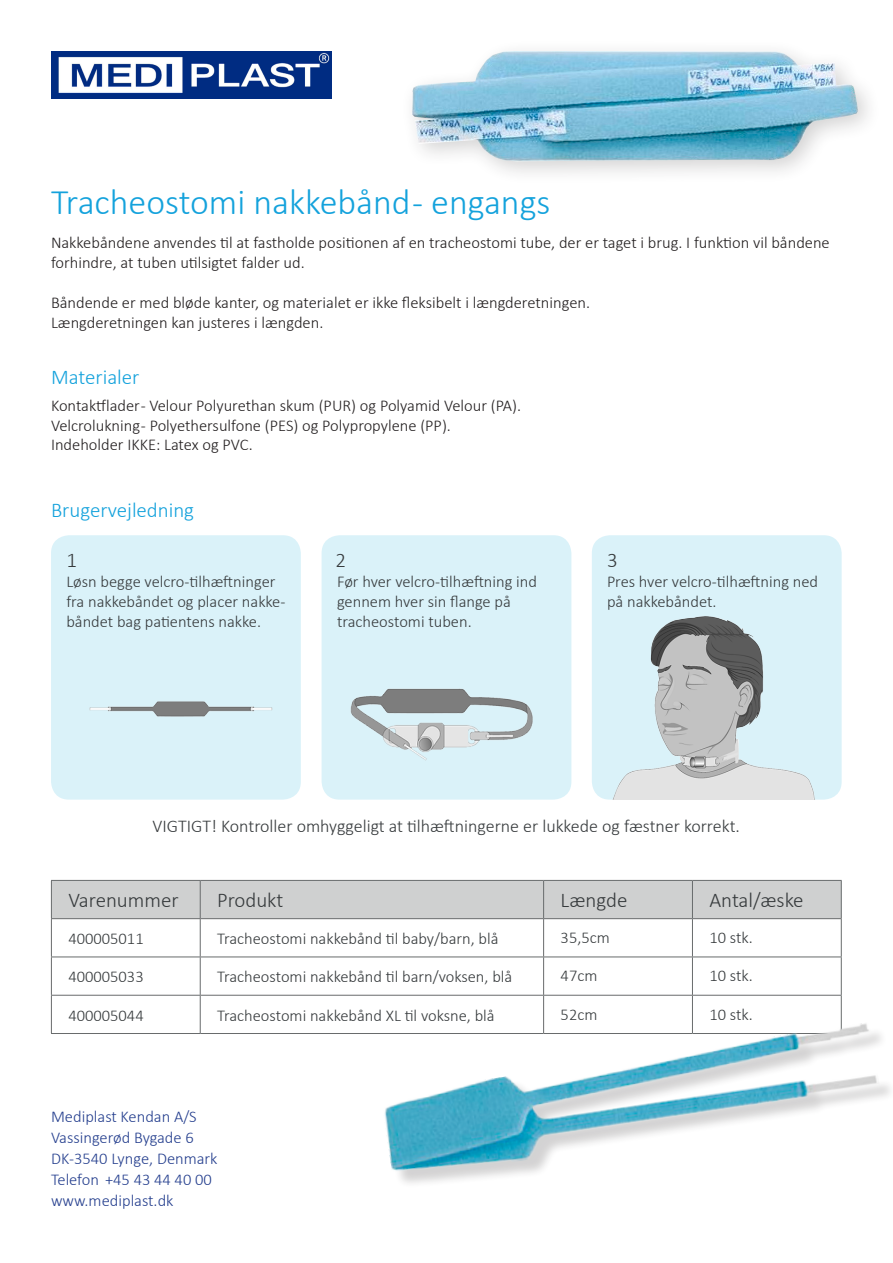
<style>
.page{position:relative;width:893px;height:1263px;background:#fff}
.page>*{position:absolute;margin:0;border:0;box-sizing:border-box;transform-origin:0 0}
.Headline{font:300 36px "Calibri";color:#14a2dc}
.t1{font:300 21px "Calibri";color:#363a3c}
.t2{font:300 21px "Calibri";color:#14a2dc}
.t3{font:300 18px "Calibri";color:#363a3c}
.t4{font:300 16.5px/19.8px "Calibri";color:#231f20}
.t5{font:300 16.5px/19.8px "Calibri";color:#363a3c}
.t6{font:300 16.5px "Calibri";color:#253f8e}
</style>
<div class="page">
<div style="left:51px;top:535px;width:250px;height:265px;background:#daf2f9;border-radius:18px"></div>
<div style="left:322px;top:535px;width:249px;height:265px;background:#daf2f9;border-radius:18px"></div>
<div style="left:592px;top:535px;width:250px;height:265px;background:#daf2f9;border-radius:18px"></div>
<img style="left:606px;top:616px;width:213px;height:184px">
<img style="left:51px;top:51px;width:281px;height:48px">
<div style="left:52px;top:881px;width:789px;height:37px;background:#cfd0d0"></div>
<hr style="left:51px;top:880px;width:149px;height:1px;background:#686b6c">
<hr style="left:51px;top:881px;width:1px;height:37px;background:#686b6c">
<hr style="left:200px;top:880px;width:344px;height:1px;background:#686b6c">
<hr style="left:200px;top:881px;width:1px;height:37px;background:#686b6c">
<hr style="left:544px;top:880px;width:148px;height:1px;background:#686b6c">
<hr style="left:543px;top:881px;width:1px;height:37px;background:#686b6c">
<hr style="left:692px;top:880px;width:150px;height:1px;background:#686b6c">
<hr style="left:692px;top:881px;width:1px;height:37px;background:#686b6c">
<hr style="left:841px;top:881px;width:1px;height:37px;background:#686b6c">
<hr style="left:51px;top:918px;width:149px;height:1px;background:#686b6c">
<hr style="left:51px;top:919px;width:1px;height:37px;background:#686b6c">
<hr style="left:200px;top:918px;width:344px;height:1px;background:#686b6c">
<hr style="left:200px;top:919px;width:1px;height:37px;background:#686b6c">
<hr style="left:544px;top:918px;width:148px;height:1px;background:#686b6c">
<hr style="left:543px;top:919px;width:1px;height:37px;background:#686b6c">
<hr style="left:692px;top:918px;width:150px;height:1px;background:#686b6c">
<hr style="left:692px;top:919px;width:1px;height:37px;background:#686b6c">
<hr style="left:841px;top:919px;width:1px;height:37px;background:#686b6c">
<hr style="left:51px;top:956px;width:149px;height:1px;background:#686b6c">
<hr style="left:51px;top:957px;width:1px;height:38px;background:#686b6c">
<hr style="left:200px;top:956px;width:344px;height:1px;background:#686b6c">
<hr style="left:200px;top:957px;width:1px;height:38px;background:#686b6c">
<hr style="left:544px;top:956px;width:148px;height:1px;background:#686b6c">
<hr style="left:543px;top:957px;width:1px;height:38px;background:#686b6c">
<hr style="left:692px;top:956px;width:150px;height:1px;background:#686b6c">
<hr style="left:692px;top:957px;width:1px;height:38px;background:#686b6c">
<hr style="left:841px;top:957px;width:1px;height:38px;background:#686b6c">
<hr style="left:51px;top:995px;width:149px;height:1px;background:#686b6c">
<hr style="left:51px;top:995px;width:1px;height:38px;background:#686b6c">
<hr style="left:200px;top:995px;width:344px;height:1px;background:#686b6c">
<hr style="left:200px;top:995px;width:1px;height:38px;background:#686b6c">
<hr style="left:544px;top:995px;width:148px;height:1px;background:#686b6c">
<hr style="left:543px;top:995px;width:1px;height:38px;background:#686b6c">
<hr style="left:692px;top:995px;width:150px;height:1px;background:#686b6c">
<hr style="left:692px;top:995px;width:1px;height:38px;background:#686b6c">
<hr style="left:841px;top:995px;width:1px;height:38px;background:#686b6c">
<hr style="left:51px;top:1033px;width:149px;height:1px;background:#686b6c">
<hr style="left:200px;top:1033px;width:344px;height:1px;background:#686b6c">
<img style="left:89px;top:701px;width:184px;height:16px">
<img style="left:350px;top:688px;width:183px;height:73px">
<img style="left:384px;top:1022px;width:499px;height:158px">
<div style="left:399px;top:38px;width:483px;height:148px;background:#231f20;opacity:.2"></div>
<img style="left:412px;top:51px;width:447px;height:111px">
<p class="Headline" style="left:51px;top:180px;width:501px">Tracheostomi nakkebånd - engangs</p>
<p class="t4" style="left:51px;top:233px;width:780px">Nakkebåndene anvendes til at fastholde positionen af en tracheostomi tube, der er taget i brug. I funktion vil båndene forhindre, at tuben utilsigtet falder ud.</p>
<p class="t4" style="left:51px;top:292px;width:541px">Båndende er med bløde kanter, og materialet er ikke fleksibelt i længderetningen.</p>
<p class="t4" style="left:51px;top:312px;width:274px">Længderetningen kan justeres i længden.</p>
<p class="t2" style="left:51px;top:364px;width:90px">Materialer</p>
<p class="t4" style="left:51px;top:395px;width:472px">Kontaktflader - Velour Polyurethan skum (PUR) og Polyamid Velour (PA).</p>
<p class="t4" style="left:51px;top:415px;width:401px">Velcrolukning - Polyethersulfone (PES) og Polypropylene (PP).</p>
<p class="t4" style="left:51px;top:435px;width:203px">Indeholder IKKE: Latex og PVC.</p>
<p class="t2" style="left:51px;top:497px;width:145px">Brugervejledning</p>
<p class="t1" style="left:66px;top:547px;width:12px">1</p>
<p class="t1" style="left:336px;top:547px;width:12px">2</p>
<p class="t1" style="left:607px;top:547px;width:12px">3</p>
<p class="t5" style="left:607px;top:571px;width:213px">Pres hver velcro-tilhæftning ned på nakkebåndet.</p>
<p class="t5" style="left:66px;top:571px;width:221px">Løsn begge velcro-tilhæftninger fra nakkebåndet og placer nakke&shy;båndet bag patientens nakke.</p>
<p class="t5" style="left:337px;top:571px;width:202px">Før hver velcro-tilhæftning ind gennem hver sin flange på</p>
<p class="t5" style="left:337px;top:611px;width:136px">tracheostomi tuben.</p>
<p class="t3" style="left:153px;top:814px;width:589px">VIGTIGT! Kontroller omhyggeligt at tilhæftningerne er lukkede og fæstner korrekt.</p>
<p class="t1" style="left:68px;top:887px;width:112px">Varenummer</p>
<p class="t1" style="left:217px;top:887px;width:68px">Produkt</p>
<p class="t1" style="left:561px;top:886px;width:68px">Længde</p>
<p class="t1" style="left:709px;top:886px;width:96px">Antal/æske</p>
<p class="t5" style="left:68px;top:928px;width:77px">400005011</p>
<p class="t5" style="left:217px;top:928px;width:283px">Tracheostomi nakkebånd til baby/barn, blå</p>
<p class="t5" style="left:561px;top:927px;width:51px">35,5cm</p>
<p class="t5" style="left:709px;top:927px;width:45px">10 stk.</p>
<p class="t5" style="left:68px;top:967px;width:77px">400005033</p>
<p class="t5" style="left:217px;top:967px;width:297px">Tracheostomi nakkebånd til barn/voksen, blå</p>
<p class="t5" style="left:561px;top:966px;width:38px">47cm</p>
<p class="t5" style="left:709px;top:966px;width:45px">10 stk.</p>
<p class="t5" style="left:68px;top:1005px;width:77px">400005044</p>
<p class="t5" style="left:217px;top:1005px;width:279px">Tracheostomi nakkebånd XL til voksne, blå</p>
<p class="t5" style="left:561px;top:1004px;width:38px">52cm</p>
<p class="t5" style="left:709px;top:1004px;width:45px">10 stk.</p>
<p class="t6" style="left:51px;top:1106px;width:147px">Mediplast Kendan A/S</p>
<p class="t6" style="left:51px;top:1127px;width:144px">Vassingerød Bygade 6</p>
<p class="t6" style="left:51px;top:1148px;width:168px">DK-3540 Lynge, Denmark</p>
<p class="t6" style="left:51px;top:1169px;width:162px">Telefon +45 43 44 40 00</p>
<p class="t6" style="left:51px;top:1190px;width:124px">www.mediplast.dk</p>
</div>
